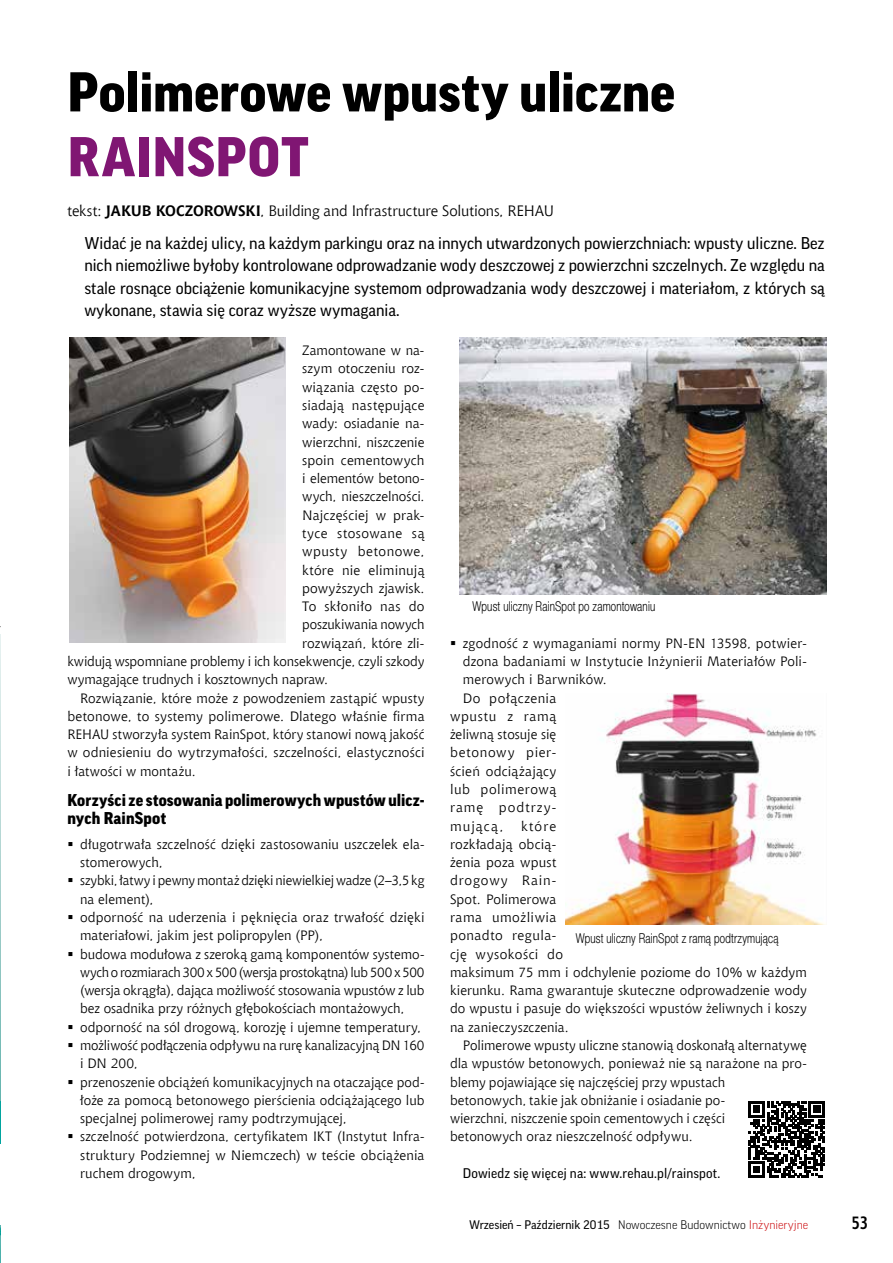
<style>
.page{position:relative;width:893px;height:1263px;background:#fff}
.page>*{position:absolute;margin:0;border:0;box-sizing:border-box;transform-origin:0 0}
.t1{font:900 54px "Good Pro";color:#000}
.t2{font:900 54px "Good Pro";letter-spacing:.015em;color:#801673}
.t3{font:700 18px "Aerton Cnd EFN";color:#000}
.t4{font:16.5px/22.5px "Good Pro";color:#000;text-align:justify}
.t5{font:900 16.5px/18px "Good Pro";letter-spacing:.01em;color:#000}
.t6{font:15px "Chianti EU";letter-spacing:-.01em;color:#000}
.t7{font:13.5px/18.3px "Chianti EU";letter-spacing:.005em;color:#000}
.t8{font:13.5px "Switzer Cnd EFN Light";letter-spacing:.015em;color:#000;scale:.9 1}
.t9{font:13.5px "Good Pro";letter-spacing:.01em;color:#000}
.t10{font:13.5px "Chianti EU";letter-spacing:.035em;color:#000}
.t11{font:13.5px "Chianti EU";letter-spacing:.03em;color:#000}
.t12{font:13.5px "Chianti EU";letter-spacing:.045em;color:#000}
.t13{font:13.5px "Chianti EU";letter-spacing:.08em;color:#000}
.t14{font:13.5px "Chianti EU";letter-spacing:.05em;color:#000}
.t15{font:12px "Good Pro";color:#000}
.s1{font-weight:700}
.s2{font-weight:300}
.s3{font-weight:300;color:#cd1316}
</style>
<div class="page">
<img style="left:565px;top:693px;width:258px;height:231px">
<img style="left:69px;top:338px;width:216px;height:304px">
<img style="left:460px;top:338px;width:366px;height:256px">
<svg style="left:748px;top:1101px;width:77px;height:77px"></svg>
<svg style="left:0;top:634px;width:1px;height:467px"></svg>
<img style="left:0;top:1101px;width:1px;height:162px">
<hr style="left:0;top:1144px;width:1px;height:80px;background:#fff">
<h1 class="t1" style="left:67px;top:62px;width:609px">Polimerowe wpusty uliczne</h1>
<h1 class="t2" style="left:68px;top:127px;width:243px">RAINSPOT</h1>
<p class="t6" style="left:67px;top:202px;width:488px">tekst: <span class="s1">JAKUB KOCZOROWSKI</span>, Building and Infrastructure Solutions, REHAU</p>
<p class="t4" style="left:84px;top:231px;width:742px">Widać je na każdej ulicy, na każdym parkingu oraz na innych utwardzonych powierzchniach: wpusty uliczne. Bez nich niemożliwe byłoby kontrolowane odprowadzanie wody deszczowej z powierzchni szczelnych. Ze względu na stale rosnące obciążenie komunikacyjne systemom odprowadzania wody deszczowej i materiałom, z których są wykonane, stawia się coraz wyższe wymagania.</p>
<p class="t7" style="left:302px;top:341px;width:124px">Zamontowane w na-</p>
<p class="t7" style="left:302px;top:359px;width:124px">szym otoczeniu roz-</p>
<p class="t7" style="left:302px;top:378px;width:124px">wiązania często po-</p>
<p class="t7" style="left:302px;top:396px;width:124px">siadają następujące</p>
<p class="t7" style="left:302px;top:414px;width:124px">wady: osiadanie na-</p>
<p class="t7" style="left:302px;top:432px;width:124px">wierzchni, niszczenie</p>
<p class="t7" style="left:302px;top:451px;width:124px">spoin cementowych</p>
<p class="t7" style="left:302px;top:469px;width:124px">i elementów betono-</p>
<p class="t7" style="left:302px;top:487px;width:124px">wych, nieszczelności.</p>
<p class="t7" style="left:302px;top:506px;width:124px">Najczęściej w prak-</p>
<p class="t11" style="left:302px;top:525px;width:124px">tyce stosowane są</p>
<p class="t10" style="left:302px;top:543px;width:124px">wpusty betonowe,</p>
<p class="t7" style="left:302px;top:560px;width:124px">które nie eliminują</p>
<p class="t7" style="left:302px;top:579px;width:124px">powyższych zjawisk.</p>
<p class="t7" style="left:302px;top:597px;width:124px">To skłoniło nas do</p>
<p class="t7" style="left:302px;top:615px;width:124px">poszukiwania nowych</p>
<p class="t7" style="left:302px;top:634px;width:124px">rozwiązań, które zli-</p>
<p class="t7" style="left:67px;top:652px;width:359px">kwidują wspomniane problemy i ich konsekwencje, czyli szkody</p>
<p class="t7" style="left:67px;top:670px;width:262px">wymagające trudnych i kosztownych napraw.</p>
<p class="t7" style="left:80px;top:688px;width:346px">Rozwiązanie, które może z powodzeniem zastąpić wpusty</p>
<p class="t7" style="left:67px;top:707px;width:359px">betonowe, to systemy polimerowe. Dlatego właśnie firma</p>
<p class="t7" style="left:67px;top:725px;width:359px">REHAU stworzyła system RainSpot, który stanowi nową jakość</p>
<p class="t7" style="left:67px;top:743px;width:359px">w odniesieniu do wytrzymałości, szczelności, elastyczności</p>
<p class="t7" style="left:67px;top:762px;width:130px">i łatwości w montażu.</p>
<p class="t5" style="left:67px;top:791px;width:359px">Korzyści ze stosowania polimerowych wpustów ulicz&shy;nych RainSpot</p>
<p class="t7" style="left:80px;top:835px;width:346px">długotrwała szczelność dzięki zastosowaniu uszczelek ela&shy;stomerowych,<br>szybki, łatwy i pewny montaż dzięki niewielkiej wadze (2–3,5 kg na element),<br>odporność na uderzenia i pęknięcia oraz trwałość dzięki materiałowi, jakim jest polipropylen (PP),<br>budowa modułowa z szeroką gamą komponentów systemo&shy;wych o rozmiarach 300 x 500 (wersja prostokątna) lub 500 x 500 (wersja okrągła), dająca możliwość stosowania wpustów z lub bez osadnika przy różnych głębokościach montażowych, odporność na sól drogową, korozję i ujemne temperatury, możliwość podłączenia odpływu na rurę kanalizacyjną DN 160 i DN 200,<br>przenoszenie obciążeń komunikacyjnych na otaczające pod&shy;łoże za pomocą betonowego pierścienia odciążającego lub specjalnej polimerowej ramy podtrzymującej,<br>szczelność potwierdzona, certyfikatem IKT (Instytut Infra&shy;struktury Podziemnej w Niemczech) w teście obciążenia ruchem drogowym,</p>
<p class="t8" style="left:473px;top:598px;width:205px">Wpust uliczny RainSpot po zamontowaniu</p>
<p class="t7" style="left:463px;top:634px;width:346px">zgodność z wymaganiami normy PN-EN 13598, potwier-</p>
<p class="t7" style="left:463px;top:652px;width:346px">dzona badaniami w Instytucie Inżynierii Materiałów Poli-</p>
<p class="t7" style="left:463px;top:670px;width:145px">merowych i Barwników.</p>
<p class="t10" style="left:463px;top:690px;width:95px">Do połączenia</p>
<p class="t14" style="left:450px;top:708px;width:108px">wpustu z ramą</p>
<p class="t7" style="left:450px;top:725px;width:108px">żeliwną stosuje się</p>
<p class="t12" style="left:450px;top:744px;width:108px">betonowy pier-</p>
<p class="t7" style="left:450px;top:762px;width:108px">ścień odciążający</p>
<p class="t10" style="left:450px;top:781px;width:108px">lub polimerową</p>
<p class="t13" style="left:450px;top:799px;width:108px">ramę podtrzy-</p>
<p class="t7" style="left:450px;top:816px;width:55px">mującą,</p>
<p class="t7" style="left:450px;top:816px;width:358px;text-indent:71px">które<br>rozkładają obcią-<br>żenia poza wpust<br>drogowy Rain-<br>Spot. Polimerowa<br>rama umożliwia<br>ponadto regula-<br>cję wysokości do<br>maksimum 75 mm i odchylenie poziome do 10% w każdym kierunku. Rama gwarantuje skuteczne odprowadzenie wody do wpustu i pasuje do większości wpustów żeliwnych i koszy na zanieczyszczenia.</p>
<p class="t7" style="left:450px;top:1036px;width:358px;text-indent:13px">Polimerowe wpusty uliczne stanowią doskonałą alternatywę dla wpustów betonowych, ponieważ nie są narażone na pro&shy;blemy pojawiające się najczęściej przy wpustach<br>betonowych, takie jak obniżanie i osiadanie po-<br>wierzchni, niszczenie spoin cementowych i części<br>betonowych oraz nieszczelność odpływu.</p>
<p class="t9" style="left:463px;top:1165px;width:259px">Dowiedz się więcej na: www.rehau.pl/rainspot.</p>
<p class="t8" style="left:576px;top:930px;width:227px">Wpust uliczny RainSpot z ramą podtrzymującą</p>
<p class="t15" style="left:469px;top:1218px;width:341px">Wrzesień – Październik 2015 <span class="s2">Nowoczesne Budownictwo</span> <span class="s3">Inżynieryjne</span></p>
<h2 class="t3" style="left:851px;top:1212px;width:18px">53</h2>
</div>
